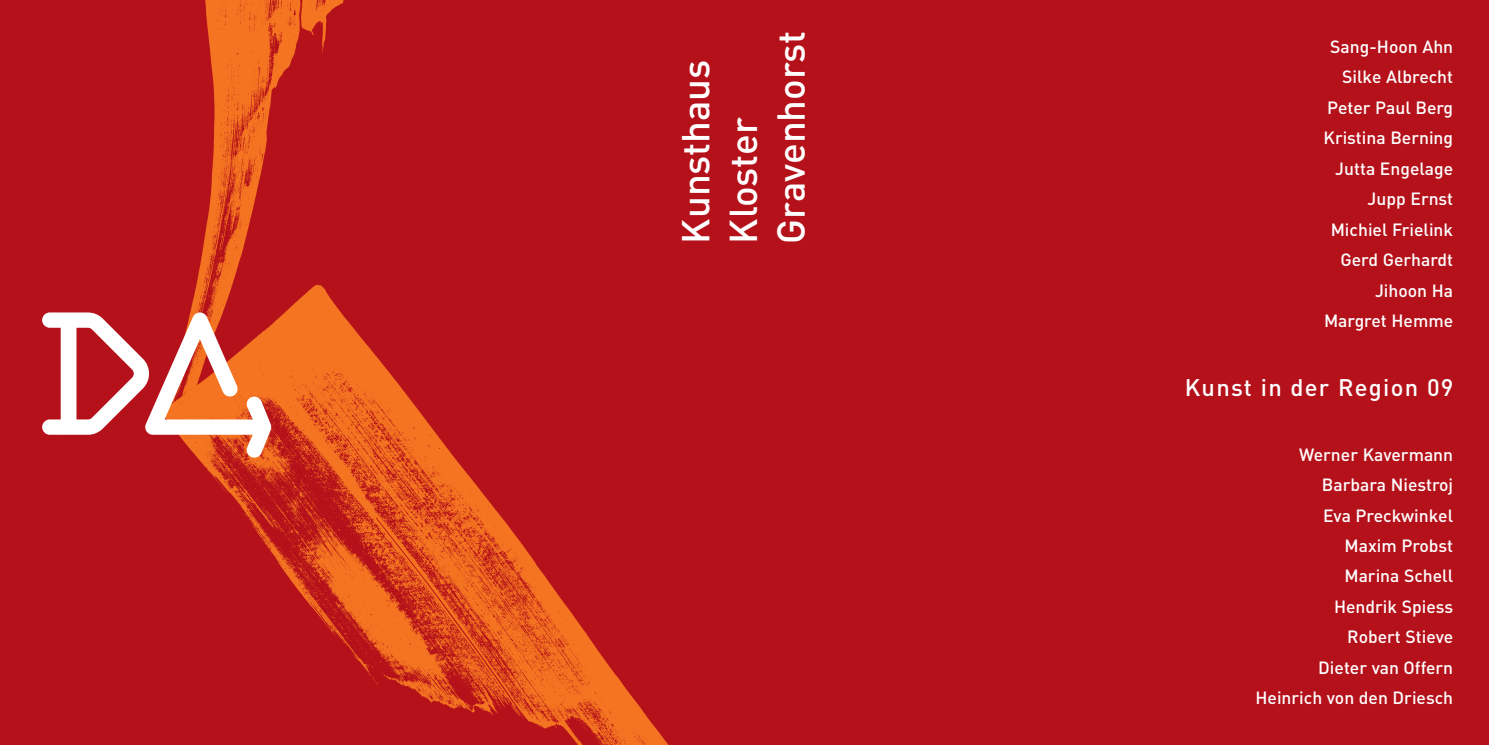
<style>
.page{position:relative;width:1489px;height:745px;background:#fff}
.page>*{position:absolute;margin:0;border:0;box-sizing:border-box;transform-origin:0 0}
.t1{font:500 38.5px/47.5px "DIN";color:#fff}
.t2{font:500 23.75px "DIN";letter-spacing:.055em;color:#fff}
.t3{font:500 17.5px/30.5px "DIN";color:#fff;text-align:right}
</style>
<div class="page">
<div style="left:0;top:1px;width:1488px;height:743px;background:#b5111a"></div>
<img style="left:190px;top:1px;width:478px;height:743px">
<svg style="left:42px;top:312px;width:229px;height:146px"></svg>
<h1 class="t1" style="left:676px;top:243px;width:214px;rotate:-90deg">Kunsthaus<br>Kloster<br>Gravenhorst</h1>
<p class="t3" style="left:1323px;top:33px;width:131px">Sang-Hoon Ahn<br>Silke Albrecht<br>Peter Paul Berg<br>Kristina Berning<br>Jutta Engelage<br>Jupp Ernst<br>Michiel Frielink<br>Gerd Gerhardt<br>Jihoon Ha<br>Margret Hemme</p>
<h2 class="t2" style="left:1184px;top:378px;width:270px">Kunst in der Region 09</h2>
<p class="t3" style="left:1255px;top:441px;width:199px">Werner Kavermann<br>Barbara Niestroj<br>Eva Preckwinkel<br>Maxim Probst<br>Marina Schell<br>Hendrik Spiess<br>Robert Stieve<br>Dieter van Offern<br>Heinrich von den Driesch</p>
</div>
